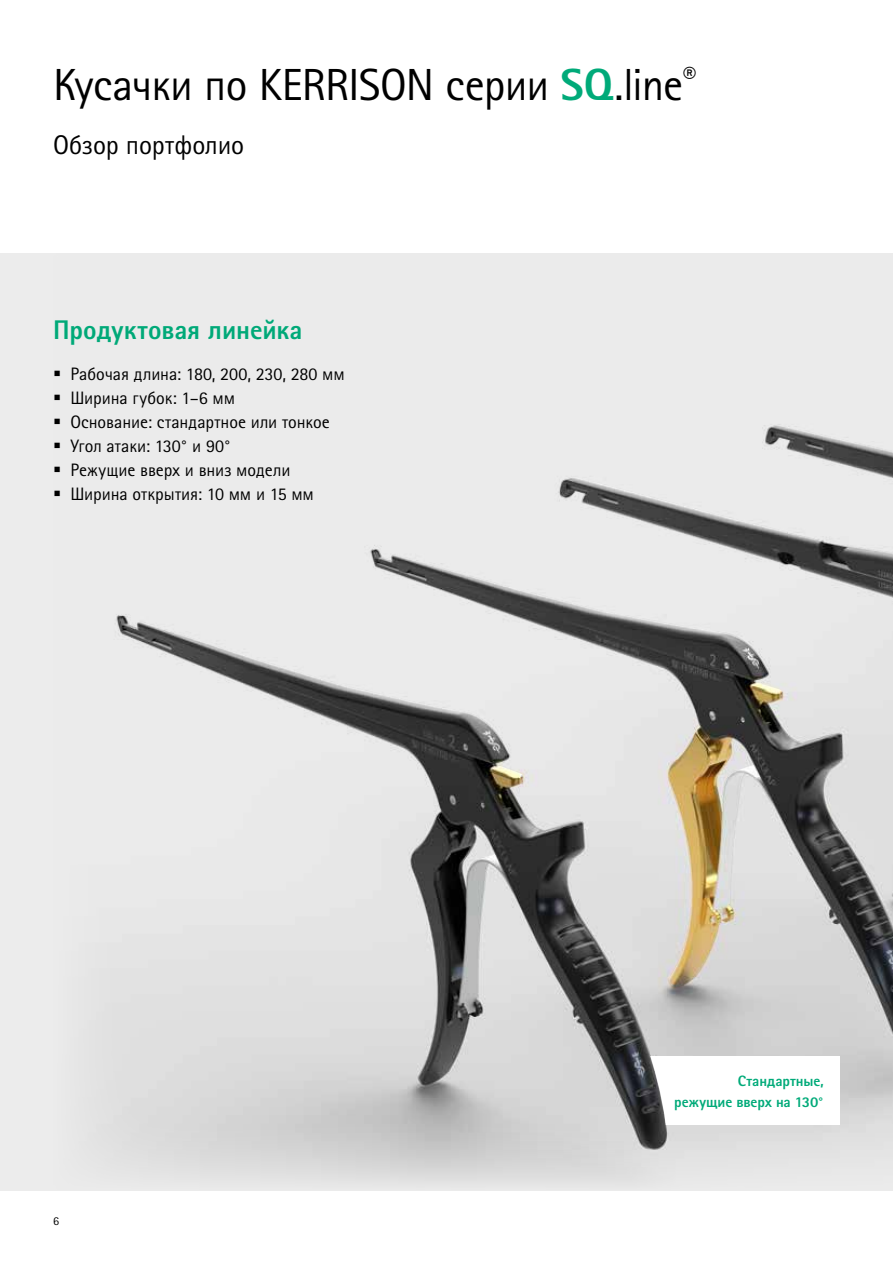
<style>
.page{position:relative;width:893px;height:1263px;background:#fff}
.page>*{position:absolute;margin:0;border:0;box-sizing:border-box;transform-origin:0 0}
.t1{font:45px "Rotis Sans Serif Pro Cyr";letter-spacing:-.02em;color:#000}
.t2{font:800 27px "Rotis Sans Serif Pro Cyr";color:#00aa79}
.t3{font:27px "Rotis Sans Serif Pro Cyr";color:#000}
.t4{font:18px "Rotis Sans Serif Pro Cyr";letter-spacing:-.005em;color:#000}
.t5{font:800 15px/21px "Rotis Sans Serif Pro Cyr";letter-spacing:-.005em;color:#00aa79;text-align:right}
.t6{font:12px "Rotis Sans Serif Pro Cyr";color:#000}
.s1{font-weight:800;color:#00aa79}
</style>
<div class="page">
<div style="left:0;top:253px;width:893px;height:938px;background:#ececec"></div>
<img style="left:96px;top:424px;width:797px;height:757px">
<div style="left:639px;top:1057px;width:201px;height:68px;background:#fff"></div>
<img style="left:371px;top:425px;width:522px;height:563px">
<h1 class="t1" style="left:53px;top:58px;width:644px">Кусачки по KERRISON серии <span class="s1">SQ</span>.line<sup>®</sup></h1>
<h2 class="t3" style="left:53px;top:129px;width:193px">Обзор портфолио</h2>
<h2 class="t2" style="left:53px;top:312px;width:251px">Продуктовая линейка</h2>
<p class="t4" style="left:53px;top:363px;width:293px">▪ Рабочая длина: 180, 200, 230, 280 мм</p>
<p class="t4" style="left:53px;top:387px;width:183px">▪ Ширина губок: 1–6 мм</p>
<p class="t4" style="left:53px;top:411px;width:278px">▪ Основание: стандартное или тонкое</p>
<p class="t4" style="left:53px;top:435px;width:179px">▪ Угол атаки: 130° и 90°</p>
<p class="t4" style="left:53px;top:459px;width:239px">▪ Режущие вверх и вниз модели</p>
<p class="t4" style="left:53px;top:483px;width:262px">▪ Ширина открытия: 10 мм и 15 мм</p>
<p class="t6" style="left:53px;top:1213px;width:7px">6</p>
<p class="t5" style="left:674px;top:1070px;width:151px">Стандартные,<br>режущие вверх на 130°</p>
</div>
